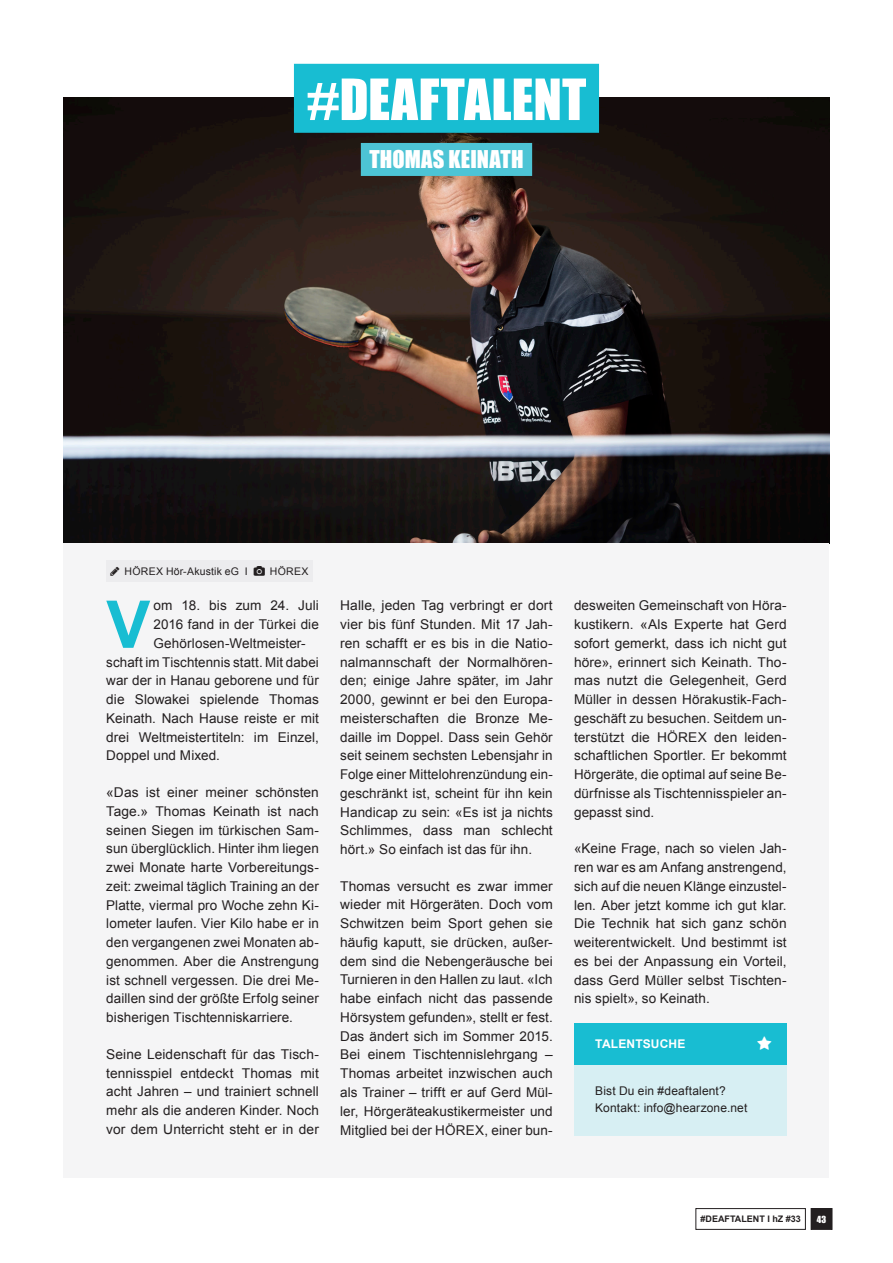
<style>
.page{position:relative;width:893px;height:1263px;background:#fff}
.page>*{position:absolute;margin:0;border:0;box-sizing:border-box;transform-origin:0 0}
.Einf__Abs__Int{font:700 65.85px "Arial";color:#18bdd2}
.Block_Headline_Cyan{font:52.5px "Impact";letter-spacing:.005em;color:#fff}
.Block_Subline_Cyan_3{font:22.5px "Impact";letter-spacing:.01em;color:#fff}
.Einf__Abs__Int-2{font:13.5px/18.8px "Arial";letter-spacing:.005em;color:#231f20;text-align:justify}
.Text_Column{font:12px/17.2px "Arial";letter-spacing:.01em;color:#231f20}
.Infobox_Title{font:700 12px "Arial";letter-spacing:.01em;color:#fff}
.Autor_Standard_Contr{font:10.5px "Arial";letter-spacing:.025em;color:#231f20}
.Fusszeile_Text{font:700 9px "Arial";color:#231f20}
.Fusszeile{font:9px "Impact";color:#fff}
</style>
<div class="page">
<div style="left:811px;top:1208px;width:21px;height:21px;background:#231f20"></div>
<div style="left:696px;top:1208px;width:110px;height:21px;border:1px solid #231f20"></div>
<img style="left:64px;top:98px;width:765px;height:445px">
<div style="left:64px;top:543px;width:765px;height:635px;background:#f5f5f6"></div>
<div style="left:106px;top:560px;width:207px;height:22px;background:#ececee"></div>
<div style="left:294px;top:64px;width:305px;height:69px;background:#18bdd2"></div>
<div style="left:361px;top:143px;width:171px;height:33px;background:#4dc4d5"></div>
<div style="left:574px;top:1065px;width:213px;height:70px;background:#d7eff3"></div>
<div style="left:574px;top:1023px;width:213px;height:42px;background:#18bdd2"></div>
<p class="Block_Headline_Cyan" style="left:307px;top:59px;width:281px">#DEAFTALENT</p>
<p class="Block_Subline_Cyan_3" style="left:369px;top:142px;width:156px">THOMAS KEINATH</p>
<p class="Autor_Standard_Contr" style="left:125px;top:564px;width:125px">HÖREX Hör-Akustik eG I</p>
<p class="Autor_Standard_Contr" style="left:270px;top:564px;width:40px">HÖREX</p>
<p class="Einf__Abs__Int" style="left:106px;top:581px;width:45px">V</p>
<p class="Einf__Abs__Int-2" style="left:154px;top:596px;width:167px">om 18. bis zum 24. Juli</p>
<p class="Einf__Abs__Int-2" style="left:154px;top:615px;width:167px">2016 fand in der Türkei die</p>
<p class="Einf__Abs__Int-2" style="left:154px;top:634px;width:153px">Gehörlosen-Weltmeister-</p>
<p class="Einf__Abs__Int-2" style="left:106px;top:653px;width:214px">schaft im Tischtennis statt. Mit dabei</p>
<p class="Einf__Abs__Int-2" style="left:106px;top:671px;width:214px">war der in Hanau geborene und für</p>
<p class="Einf__Abs__Int-2" style="left:106px;top:690px;width:214px">die Slowakei spielende Thomas</p>
<p class="Einf__Abs__Int-2" style="left:106px;top:709px;width:214px">Keinath. Nach Hause reiste er mit</p>
<p class="Einf__Abs__Int-2" style="left:106px;top:728px;width:214px">drei Weltmeistertiteln: im Einzel,</p>
<p class="Einf__Abs__Int-2" style="left:106px;top:746px;width:115px">Doppel und Mixed.</p>
<p class="Einf__Abs__Int-2" style="left:106px;top:783px;width:214px">«Das ist einer meiner schönsten Tage.» Thomas Keinath ist nach seinen Siegen im türkischen Sam&shy;sun überglücklich. Hinter ihm liegen zwei Monate harte Vorbereitungs&shy;zeit: zweimal täglich Training an der Platte, viermal pro Woche zehn Ki&shy;lometer laufen. Vier Kilo habe er in den vergangenen zwei Monaten ab&shy;genommen. Aber die Anstrengung ist schnell vergessen. Die drei Me&shy;daillen sind der größte Erfolg seiner bisherigen Tischtenniskarriere.</p>
<p class="Einf__Abs__Int-2" style="left:106px;top:1045px;width:214px">Seine Leidenschaft für das Tisch&shy;tennisspiel entdeckt Thomas mit acht Jahren – und trainiert schnell mehr als die anderen Kinder. Noch vor dem Unterricht steht er in der</p>
<p class="Einf__Abs__Int-2" style="left:340px;top:596px;width:214px">Halle, jeden Tag verbringt er dort vier bis fünf Stunden. Mit 17 Jah&shy;ren schafft er es bis in die Natio&shy;nalmannschaft der Normalhören&shy;den; einige Jahre später, im Jahr 2000, gewinnt er bei den Europa&shy;meisterschaften die Bronze Me&shy;daille im Doppel. Dass sein Gehör seit seinem sechsten Lebensjahr in Folge einer Mittelohrenzündung ein&shy;geschränkt ist, scheint für ihn kein Handicap zu sein: «Es ist ja nichts Schlimmes, dass man schlecht hört.» So einfach ist das für ihn.</p>
<p class="Einf__Abs__Int-2" style="left:340px;top:877px;width:214px">Thomas versucht es zwar immer wieder mit Hörgeräten. Doch vom Schwitzen beim Sport gehen sie häufig kaputt, sie drücken, außer&shy;dem sind die Nebengeräusche bei Turnieren in den Hallen zu laut. «Ich habe einfach nicht das passende Hörsystem gefunden», stellt er fest.<br>Das ändert sich im Sommer 2015.<br>Bei einem Tischtennislehrgang – Thomas arbeitet inzwischen auch als Trainer – trifft er auf Gerd Mül&shy;ler, Hörgeräteakustikermeister und Mitglied bei der HÖREX, einer bun-</p>
<p class="Einf__Abs__Int-2" style="left:574px;top:596px;width:214px">desweiten Gemeinschaft von Höra&shy;kustikern. «Als Experte hat Gerd sofort gemerkt, dass ich nicht gut höre», erinnert sich Keinath. Tho&shy;mas nutzt die Gelegenheit, Gerd Müller in dessen Hörakustik-Fach&shy;geschäft zu besuchen. Seitdem un&shy;terstützt die HÖREX den leiden&shy;schaftlichen Sportler. Er bekommt Hörgeräte, die optimal auf seine Be&shy;dürfnisse als Tischtennisspieler an&shy;gepasst sind.</p>
<p class="Einf__Abs__Int-2" style="left:574px;top:839px;width:214px">«Keine Frage, nach so vielen Jah&shy;ren war es am Anfang anstrengend, sich auf die neuen Klänge einzustel&shy;len. Aber jetzt komme ich gut klar.<br>Die Technik hat sich ganz schön weiterentwickelt. Und bestimmt ist es bei der Anpassung ein Vorteil, dass Gerd Müller selbst Tischten&shy;nis spielt», so Keinath.</p>
<p class="Infobox_Title" style="left:595px;top:1035px;width:92px">TALENTSUCHE</p>
<p class="Text_Column" style="left:595px;top:1082px;width:154px">Bist Du ein #deaftalent?<br>Kontakt: info@hearzone.net</p>
<p class="Fusszeile_Text" style="left:701px;top:1213px;width:102px">#DEAFTALENT I hZ #33</p>
<p class="Fusszeile" style="left:817px;top:1212px;width:11px">43</p>
</div>
